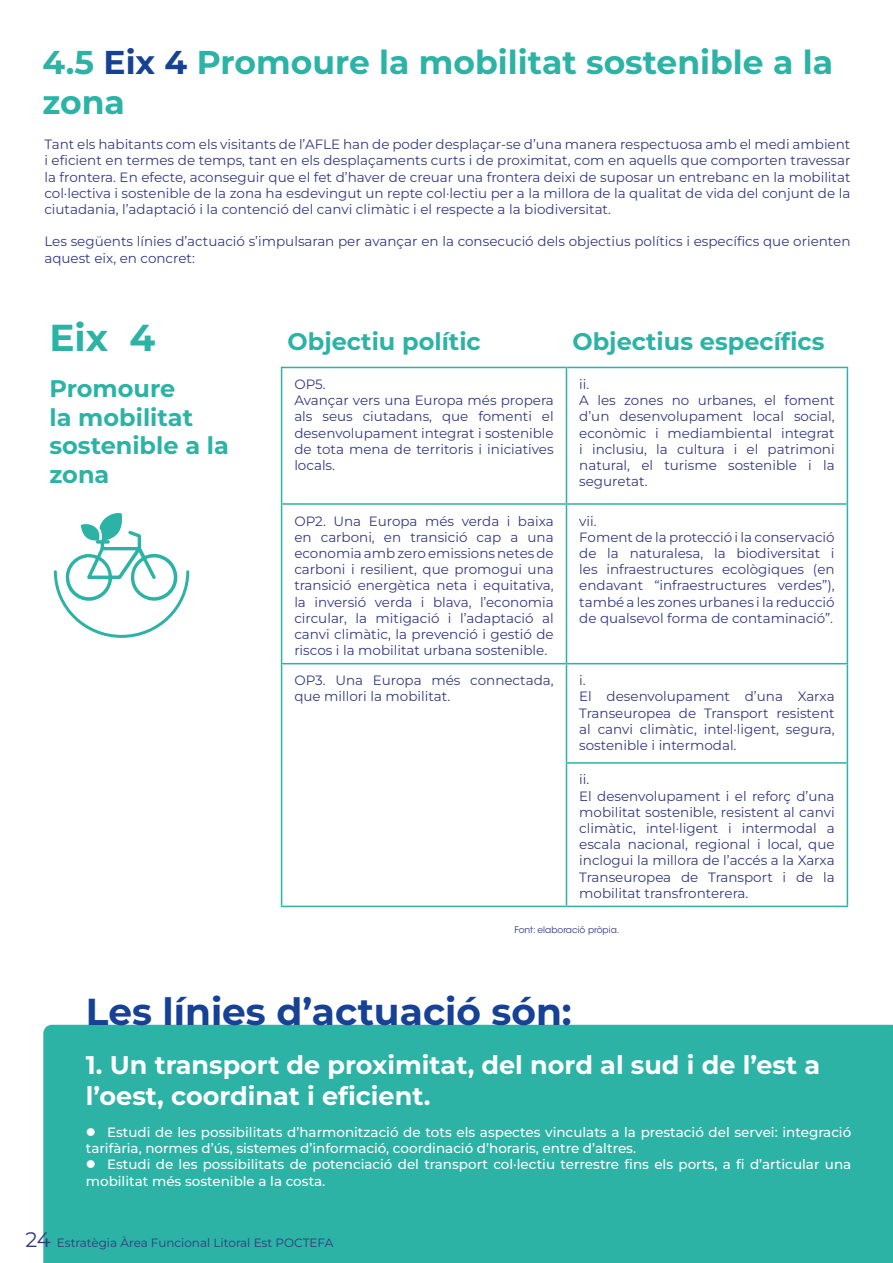
<style>
.page{position:relative;width:893px;height:1263px;background:#fff}
.page>*{position:absolute;margin:0;border:0;box-sizing:border-box;transform-origin:0 0}
.t1{font:700 37.5px "Montserrat";color:#164194}
.t2{font:700 37.5px "Montserrat";color:#2cb3a5}
.t3{font:700 33px/39.6px "Montserrat";color:#2cb3a5}
.t4{font:700 25.5px/30.6px "Montserrat";color:#fff}
.t5{font:700 24px/28.8px "Montserrat";color:#2cb3a5}
.t6{font:13.5px/16.2px "Montserrat";color:#333a81}
.t7{font:500 13.5px/16.2px "Montserrat";color:#fff}
.t8{font:12px "Montserrat";color:#333a81}
.t9{font:9px "ITC Avant Garde Std";color:#333a81}
.s1{color:#164194}
.s2{font-size:21px}
</style>
<div class="page">
<hr style="left:281px;top:367px;width:285px;height:1px;background:#2cb3a5">
<hr style="left:281px;top:368px;width:1px;height:135px;background:#2cb3a5">
<hr style="left:566px;top:367px;width:282px;height:1px;background:#2cb3a5">
<hr style="left:566px;top:368px;width:1px;height:135px;background:#2cb3a5">
<hr style="left:847px;top:368px;width:1px;height:135px;background:#2cb3a5">
<hr style="left:281px;top:503px;width:285px;height:2px;background:#2cb3a5">
<hr style="left:281px;top:505px;width:1px;height:158px;background:#2cb3a5">
<hr style="left:566px;top:503px;width:282px;height:2px;background:#2cb3a5">
<hr style="left:566px;top:505px;width:1px;height:158px;background:#2cb3a5">
<hr style="left:847px;top:505px;width:1px;height:158px;background:#2cb3a5">
<hr style="left:281px;top:663px;width:285px;height:1px;background:#2cb3a5">
<hr style="left:281px;top:664px;width:1px;height:99px;background:#2cb3a5">
<hr style="left:281px;top:763px;width:1px;height:143px;background:#2cb3a5">
<hr style="left:281px;top:906px;width:285px;height:1px;background:#2cb3a5">
<hr style="left:566px;top:663px;width:282px;height:1px;background:#2cb3a5">
<hr style="left:566px;top:664px;width:1px;height:98px;background:#2cb3a5">
<hr style="left:847px;top:664px;width:1px;height:98px;background:#2cb3a5">
<hr style="left:566px;top:762px;width:282px;height:2px;background:#2cb3a5">
<hr style="left:566px;top:764px;width:1px;height:142px;background:#2cb3a5">
<hr style="left:847px;top:764px;width:1px;height:142px;background:#2cb3a5">
<hr style="left:566px;top:906px;width:282px;height:1px;background:#2cb3a5">
<div style="left:43px;top:1025px;width:850px;height:238px;background:#2cb3a5"></div>
<svg style="left:53px;top:513px;width:137px;height:125px"></svg>
<svg style="left:87px;top:1128px;width:8px;height:8px"></svg>
<svg style="left:87px;top:1160px;width:8px;height:8px"></svg>
<h2 class="t3" style="left:43px;top:41px;width:792px">4.5 <span class="s1">Eix 4</span> Promoure la mobilitat sostenible a la zona</h2>
<p class="t6" style="left:44px;top:136px;width:808px;text-align:justify">Tant els habitants com els visitants de l’AFLE han de poder desplaçar-se d’una manera respectuosa amb el medi ambient i eficient en termes de temps, tant en els desplaçaments curts i de proximitat, com en aquells que comporten travessar la frontera. En efecte, aconseguir que el fet d’haver de creuar una frontera deixi de suposar un entrebanc en la mobilitat col·lectiva i sostenible de la zona ha esdevingut un repte col·lectiu per a la millora de la qualitat de vida del conjunt de la ciutadania, l’adaptació i la contenció del canvi climàtic i el respecte a la biodiversitat.</p>
<p class="t6" style="left:44px;top:233px;width:808px">Les següents línies d’actuació s’impulsaran per avançar en la consecució dels objectius polítics i específics que orienten aquest eix, en concret:</p>
<h1 class="t2" style="left:49px;top:310px;width:107px">Eix 4</h1>
<h3 class="t5" style="left:288px;top:325px;width:195px">Objectiu polític</h3>
<h3 class="t5" style="left:572px;top:325px;width:254px">Objectius específics</h3>
<h3 class="t5" style="left:49px;top:373px;width:181px">Promoure<br>la mobilitat sostenible a la zona</h3>
<p class="t6" style="left:294px;top:376px;width:261px">OP5.<br>Avançar vers una Europa més propera als seus ciutadans, que fomenti el desenvolupament integrat i sostenible de tota mena de territoris i iniciatives locals.</p>
<p class="t6" style="left:579px;top:376px;width:257px">ii.<br>A les zones no urbanes, el foment d’un desenvolupament local social, econòmic i mediambiental integrat i inclusiu, la cultura i el patrimoni natural, el turisme sostenible i la seguretat.</p>
<p class="t6" style="left:294px;top:512px;width:261px;text-align:justify">OP2. Una Europa més verda i baixa en carboni, en transició cap a una economia amb zero emissions netes de carboni i resilient, que promogui una transició energètica neta i equitativa, la inversió verda i blava, l’economia circular, la mitigació i l’adaptació al canvi climàtic, la prevenció i gestió de riscos i la mobilitat urbana sostenible.</p>
<p class="t6" style="left:579px;top:512px;width:257px">vii.<br>Foment de la protecció i la conservació de la naturalesa, la biodiversitat i les infraestructures ecològiques (en endavant “infraestructures verdes”), també a les zones urbanes i la reducció de qualsevol forma de contaminació”.</p>
<p class="t6" style="left:294px;top:672px;width:261px">OP3. Una Europa més connectada, que millori la mobilitat.</p>
<p class="t6" style="left:579px;top:672px;width:257px">i.<br>El desenvolupament d’una Xarxa<br>Transeuropea de Transport resistent al canvi climàtic, intel·ligent, segura, sostenible i intermodal.</p>
<p class="t6" style="left:579px;top:771px;width:257px">ii.<br>El desenvolupament i el reforç d’una mobilitat sostenible, resistent al canvi climàtic, intel·ligent i intermodal a escala nacional, regional i local, que inclogui la millora de l’accés a la Xarxa<br>Transeuropea de Transport i de la mobilitat transfronterera.</p>
<p class="t9" style="left:514px;top:925px;width:106px">Font: elaboració pròpia.</p>
<h1 class="t1" style="left:86px;top:985px;width:487px">Les línies d’actuació són:</h1>
<h3 class="t4" style="left:86px;top:1048px;width:736px">1. Un transport de proximitat, del nord al sud i de l’est a l’oest, coordinat i eficient.</h3>
<p class="t7" style="left:86px;top:1123px;width:767px;text-indent:21px">Estudi de les possibilitats d’harmonització de tots els aspectes vinculats a la prestació del servei: integració tarifària, normes d’ús, sistemes d’informació, coordinació d’horaris, entre d’altres.</p>
<p class="t7" style="left:86px;top:1156px;width:767px;text-indent:21px">Estudi de les possibilitats de potenciació del transport col·lectiu terrestre fins els ports, a fi d’articular una mobilitat més sostenible a la costa.</p>
<p class="t8" style="left:26px;top:1234px;width:309px"><span class="s2">24</span> Estratègia Àrea Funcional Litoral Est POCTEFA</p>
</div>
